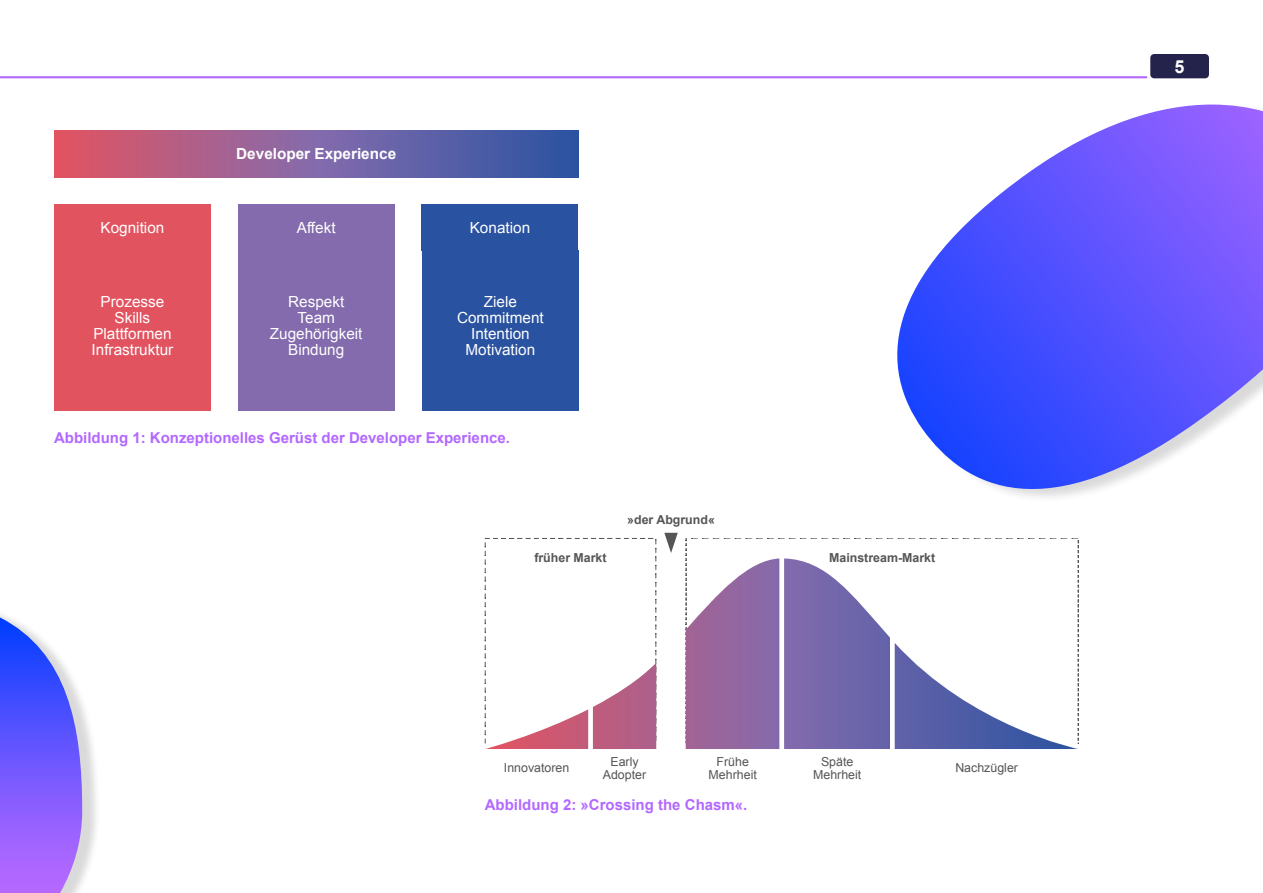
<style>
.page{position:relative;width:1263px;height:893px;background:#fff}
.page>*{position:absolute;margin:0;border:0;box-sizing:border-box;transform-origin:0 0}
.t1{font:700 18px "Arial";color:#fff}
.t2{font:15.3px/15.8px "Arial";color:#fff;text-align:center}
.t3{font:700 15.3px "Arial";color:#fff}
.t4{font:700 15px "Arial";color:#b368ff}
.t5{font:12.45px/12.8px "Arial";color:#555;text-align:center}
.t6{font:700 12.45px "Arial";color:#555}
</style>
<div class="page">
<svg style="left:0;top:76px;width:1147px;height:2px;background:#b7f"></svg>
<div style="left:1150px;top:54px;width:59px;height:24px;background:#24234b;border-radius:4px"></div>
<div style="left:0;top:595px;width:100px;height:298px;background:#000;opacity:.15"></div>
<svg style="left:0;top:617px;width:82px;height:276px;background:#8774fc"></svg>
<div style="left:54px;top:204px;width:157px;height:46px;background:#e25360"></div>
<div style="left:54px;top:250px;width:157px;height:161px;background:#e25360"></div>
<svg style="left:54px;top:131px;width:524px;height:46px;background:#855e96"></svg>
<div style="left:238px;top:250px;width:157px;height:161px;background:#836bad"></div>
<div style="left:422px;top:250px;width:157px;height:161px;background:#2952a0"></div>
<div style="left:238px;top:204px;width:157px;height:46px;background:#836bad"></div>
<div style="left:421px;top:204px;width:157px;height:46px;background:#2952a0"></div>
<svg style="left:897px;top:105px;width:366px;height:392px"></svg>
<svg style="left:485px;top:558px;width:593px;height:191px"></svg>
<svg style="left:664px;top:533px;width:14px;height:20px"></svg>
<p class="t2" style="left:101px;top:220px;width:65px">Kognition</p>
<p class="t3" style="left:236px;top:144px;width:161px">Developer Experience</p>
<p class="t2" style="left:297px;top:220px;width:40px">Affekt</p>
<p class="t2" style="left:470px;top:220px;width:62px">Konation</p>
<p class="t2" style="left:92px;top:294px;width:83px">Prozesse<br>Skills<br>Plattformen<br>Infrastruktur</p>
<p class="t2" style="left:270px;top:294px;width:94px">Respekt<br>Team<br>Zugehörigkeit<br>Bindung</p>
<p class="t2" style="left:457px;top:294px;width:88px">Ziele<br>Commitment<br>Intention<br>Motivation</p>
<p class="t4" style="left:54px;top:427px;width:457px">Abbildung 1: Konzeptionelles Gerüst der Developer Experience.</p>
<p class="t6" style="left:534px;top:549px;width:74px">früher Markt</p>
<p class="t6" style="left:627px;top:511px;width:89px">»der Abgrund«</p>
<p class="t6" style="left:829px;top:549px;width:108px">Mainstream-Markt</p>
<p class="t5" style="left:504px;top:762px;width:67px">Innovatoren</p>
<p class="t5" style="left:603px;top:755px;width:45px">Early<br>Adopter</p>
<p class="t5" style="left:709px;top:755px;width:50px">Frühe<br>Mehrheit</p>
<p class="t5" style="left:813px;top:755px;width:50px">Späte<br>Mehrheit</p>
<p class="t5" style="left:955px;top:762px;width:64px">Nachzügler</p>
<p class="t4" style="left:485px;top:795px;width:264px">Abbildung 2: »Crossing the Chasm«.</p>
<p class="t1" style="left:1174px;top:54px;width:12px">5</p>
</div>
